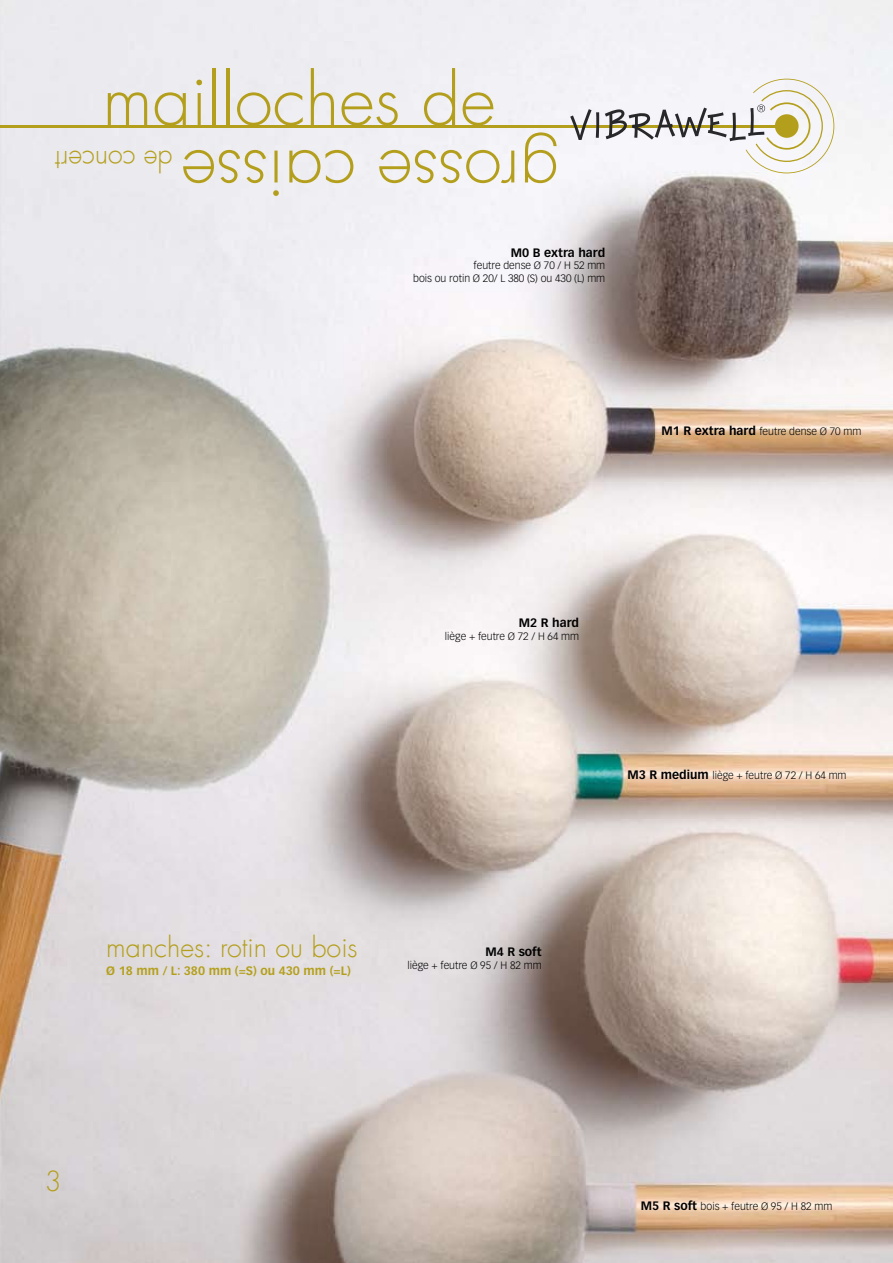
<style>
.page{position:relative;width:893px;height:1263px;background:#fff}
.page>*{position:absolute;margin:0;border:0;box-sizing:border-box;transform-origin:0 0}
.t1{font:300 69px "Futura Com";color:#b49f1c}
.t2{font:300 27px "Futura Com";color:#b49f1c}
.t3{font:700 12px "Vectora LT";color:#b49f1c}
.t4{font:700 12px "Vectora LT";color:#000}
.t5{font:300 10.5px/12.6px "Vectora LT";color:#000;text-align:right}
.s1{font-weight:700;font-size:12px}
</style>
<div class="page">
<img style="left:0;top:0;width:893px;height:1263px">
<hr style="left:0;top:125px;width:660px;height:2px;background:#b49f1c">
<svg style="left:570px;top:109px;width:29px;height:31px"></svg>
<svg style="left:605px;top:79px;width:229px;height:94px"></svg>
<h1 class="t1" style="left:102px;top:55px;width:395px">mailloches de</h1>
<h2 class="t2" style="left:173px;top:178px;width:119px;rotate:-180deg">de concert</h2>
<h1 class="t1" style="left:559px;top:221px;width:379px;rotate:-180deg">grosse caisse</h1>
<p class="t4" style="left:511px;top:245px;width:96px">M0 B extra hard</p>
<p class="t5" style="left:413px;top:260px;width:194px">feutre dense Ø 70 / H 52 mm<br>bois ou rotin Ø 20/ L 380 (S) ou 430 (L) mm</p>
<p class="t5" style="left:661px;top:425px;width:201px"><span class="s1">M1 R extra hard</span> feutre dense Ø 70 mm</p>
<p class="t4" style="left:519px;top:616px;width:62px">M2 R hard</p>
<p class="t5" style="left:445px;top:630px;width:136px">liège + feutre Ø 72 / H 64 mm</p>
<p class="t5" style="left:627px;top:769px;width:221px"><span class="s1">M3 R medium</span> liège + feutre Ø 72 / H 64 mm</p>
<h2 class="t2" style="left:106px;top:929px;width:253px">manches: rotin ou bois</h2>
<p class="t3" style="left:106px;top:963px;width:246px">Ø 18 mm / L: 380 mm (=S) ou 430 mm (=L)</p>
<p class="t4" style="left:485px;top:945px;width:58px">M4 R soft</p>
<p class="t5" style="left:407px;top:959px;width:136px">liège + feutre Ø 95 / H 82 mm</p>
<h2 class="t2" style="left:45px;top:1164px;width:18px">3</h2>
<p class="t5" style="left:641px;top:1200px;width:193px"><span class="s1">M5 R soft</span> bois + feutre Ø 95 / H 82 mm</p>
</div>
